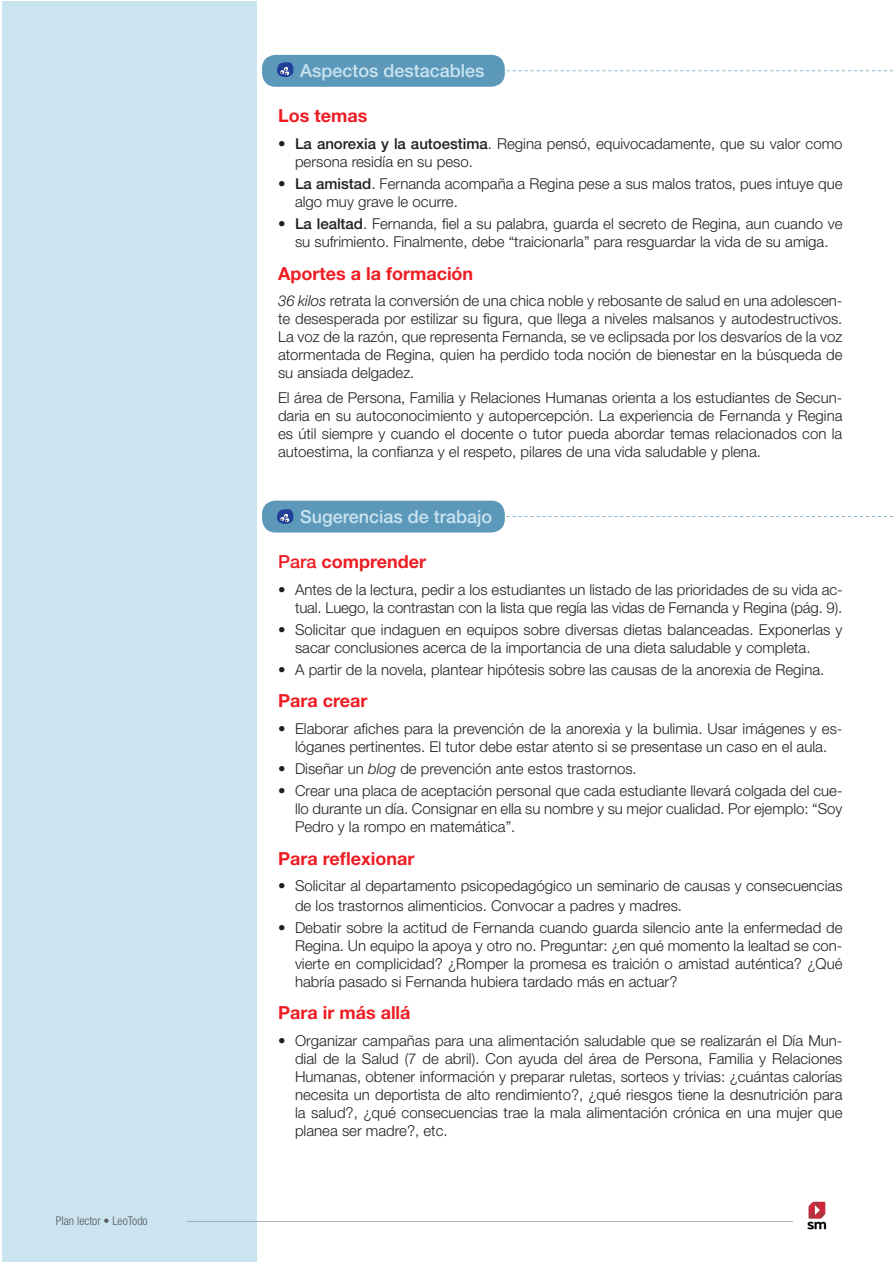
<style>
.page{position:relative;width:893px;height:1263px;background:#fff}
.page>*{position:absolute;margin:0;border:0;box-sizing:border-box;transform-origin:0 0}
.t1{font:700 18px "Helvetica Neue LT Std";color:#ee1d23}
.t2{font:500 18px "Helvetica Neue LT Std";color:#cae4f0}
.t3{font:300 15px/18px "Helvetica Neue LT Std";color:#231f20;text-align:justify}
.t4{font:300 condensed 12px "Helvetica Neue LT Std";color:#57585a}
.s1{font-weight:500}
.s2{font-style:italic}
</style>
<div class="page">
<div style="left:3px;top:1px;width:254px;height:1261px;background:#cae4f0"></div>
<div style="left:262px;top:55px;width:243px;height:32px;background:#5b98ba;border-radius:14px"></div>
<svg style="left:277px;top:62px;width:616px;height:16px"></svg>
<div style="left:262px;top:501px;width:243px;height:31px;background:#5b98ba;border-radius:14px"></div>
<svg style="left:277px;top:509px;width:616px;height:15px"></svg>
<hr style="left:257px;top:1221px;width:536px;height:1px;background:#b1b2b5">
<hr style="left:188px;top:1221px;width:69px;height:1px;background:#a5abb1">
<img style="left:807px;top:1201px;width:20px;height:29px">
<p class="t4" style="left:56px;top:1214px;width:93px">Plan lector • LeoTodo</p>
<p class="t2" style="left:300px;top:60px;width:186px">Aspectos destacables</p>
<p class="t1" style="left:278px;top:105px;width:91px">Los temas</p>
<p class="t3" style="left:295px;top:134px;width:549px;text-indent:-17px">• <span class="s1">La anorexia y la autoestima</span>. Regina pensó, equivocadamente, que su valor como persona residía en su peso.</p>
<p class="t3" style="left:295px;top:174px;width:549px;text-indent:-17px">• <span class="s1">La amistad</span>. Fernanda acompaña a Regina pese a sus malos tratos, pues intuye que algo muy grave le ocurre.</p>
<p class="t3" style="left:278px;top:215px;width:566px;text-align:center">• <span class="s1">La lealtad</span>. Fernanda, fiel a su palabra, guarda el secreto de Regina, aun cuando ve su sufrimiento. Finalmente, debe “traicionarla” para resguardar la vida de su amiga.</p>
<p class="t1" style="left:278px;top:262px;width:197px">Aportes a la formación</p>
<p class="t3" style="left:278px;top:291px;width:566px"><span class="s2">36 kilos</span> retrata la conversión de una chica noble y rebosante de salud en una adolescen&shy;te desesperada por estilizar su figura, que llega a niveles malsanos y autodestructivos.<br>La voz de la razón, que representa Fernanda, se ve eclipsada por los desvaríos de la voz atormentada de Regina, quien ha perdido toda noción de bienestar en la búsqueda de su ansiada delgadez.</p>
<p class="t3" style="left:278px;top:388px;width:566px">El área de Persona, Familia y Relaciones Humanas orienta a los estudiantes de Secun&shy;daria en su autoconocimiento y autopercepción. La experiencia de Fernanda y Regina es útil siempre y cuando el docente o tutor pueda abordar temas relacionados con la autoestima, la confianza y el respeto, pilares de una vida saludable y plena.</p>
<p class="t2" style="left:300px;top:506px;width:194px">Sugerencias de trabajo</p>
<p class="t1" style="left:278px;top:550px;width:150px"><span class="s1">Para</span> comprender</p>
<p class="t3" style="left:278px;top:580px;width:566px;text-align:right">• Antes de la lectura, pedir a los estudiantes un listado de las prioridades de su vida ac&shy;tual. Luego, la contrastan con la lista que regía las vidas de Fernanda y Regina (pág. 9).</p>
<p class="t3" style="left:295px;top:620px;width:549px;text-indent:-17px">• Solicitar que indaguen en equipos sobre diversas dietas balanceadas. Exponerlas y sacar conclusiones acerca de la importancia de una dieta saludable y completa.</p>
<p class="t3" style="left:278px;top:660px;width:548px">• A partir de la novela, plantear hipótesis sobre las causas de la anorexia de Regina.</p>
<p class="t1" style="left:278px;top:690px;width:91px">Para crear</p>
<p class="t3" style="left:278px;top:719px;width:566px;text-align:center">• Elaborar afiches para la prevención de la anorexia y la bulimia. Usar imágenes y es&shy;lóganes pertinentes. El tutor debe estar atento si se presentase un caso en el aula.</p>
<p class="t3" style="left:278px;top:759px;width:360px">• Diseñar un <span class="s2">blog</span> de prevención ante estos trastornos.</p>
<p class="t3" style="left:295px;top:782px;width:549px;text-indent:-17px">• Crear una placa de aceptación personal que cada estudiante llevará colgada del cue&shy;llo durante un día. Consignar en ella su nombre y su mejor cualidad. Por ejemplo: “Soy Pedro y la rompo en matemática”.</p>
<p class="t1" style="left:278px;top:847px;width:138px">Para reflexionar</p>
<p class="t3" style="left:295px;top:875px;width:549px;line-height:19.8px;text-indent:-17px">• Solicitar al departamento psicopedagógico un seminario de causas y consecuencias de los trastornos alimenticios. Convocar a padres y madres.</p>
<p class="t3" style="left:295px;top:918px;width:549px;text-indent:-17px">• Debatir sobre la actitud de Fernanda cuando guarda silencio ante la enfermedad de Regina. Un equipo la apoya y otro no. Preguntar: ¿en qué momento la lealtad se con&shy;vierte en complicidad? ¿Romper la promesa es traición o amistad auténtica? ¿Qué habría pasado si Fernanda hubiera tardado más en actuar?</p>
<p class="t1" style="left:278px;top:1002px;width:134px">Para ir más allá</p>
<p class="t3" style="left:295px;top:1031px;width:549px;text-indent:-17px">• Organizar campañas para una alimentación saludable que se realizarán el Día Mun&shy;dial de la Salud (7 de abril). Con ayuda del área de Persona, Familia y Relaciones Humanas, obtener información y preparar ruletas, sorteos y trivias: ¿cuántas calorías necesita un deportista de alto rendimiento?, ¿qué riesgos tiene la desnutrición para la salud?, ¿qué consecuencias trae la mala alimentación crónica en una mujer que planea ser madre?, etc.</p>
</div>
